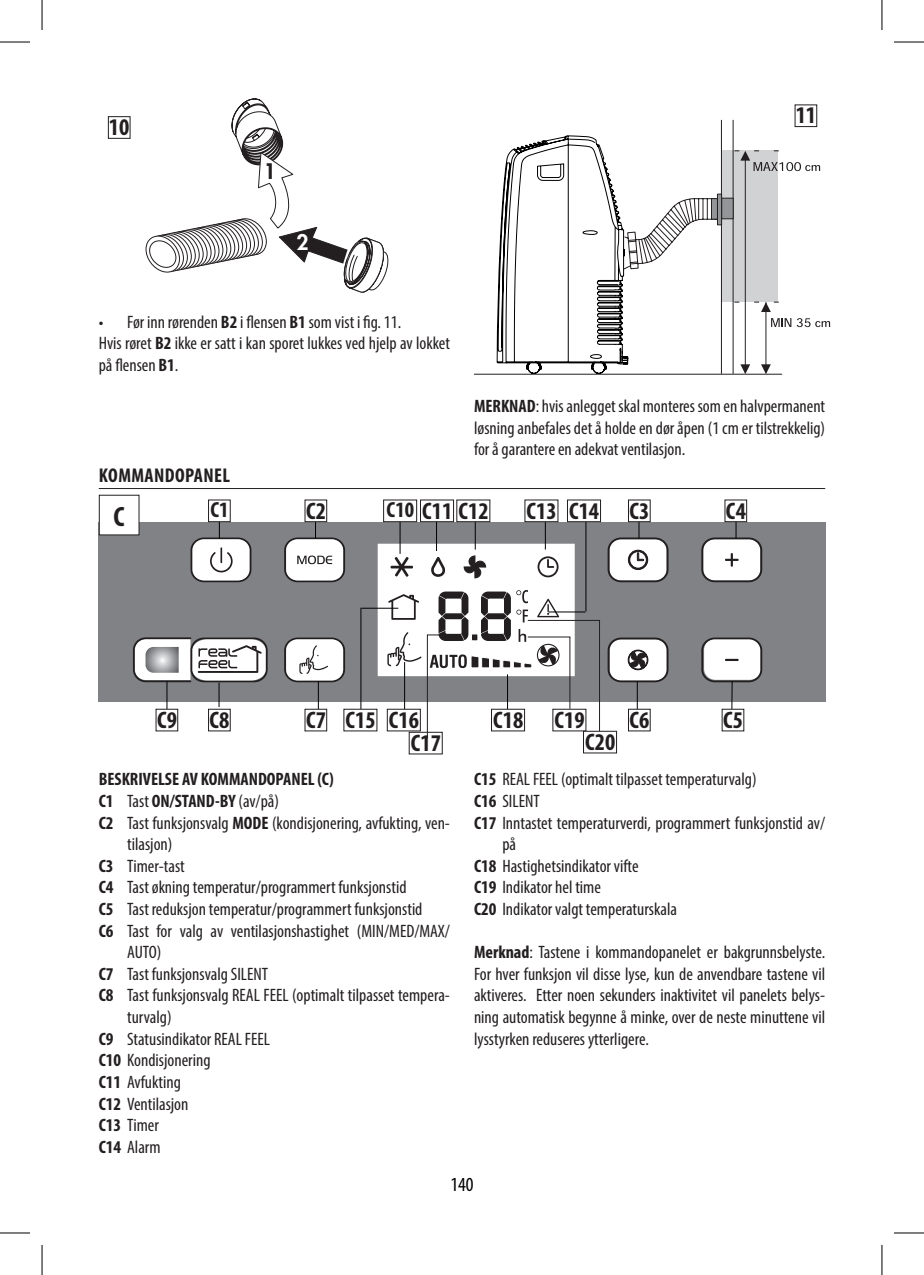
<style>
.page{position:relative;width:924px;height:1275px;background:#fff}
.page>*{position:absolute;margin:0;border:0;box-sizing:border-box;transform-origin:0 0}
.t1{font:700 condensed 28px "Myriad Pro";color:#231f20}
.t2{font:700 condensed 24px "Myriad Pro";letter-spacing:.01em;color:#231f20}
.t3{font:700 condensed 22px "Myriad Pro";color:#231f20}
.t4{font:800 20.8px "Futura";color:#231f20}
.t5{font:800 20.8px "Futura";color:#fff}
.t6{font:700 condensed 20px "Myriad Pro";letter-spacing:.02em;color:#231f20}
.t7{font:condensed 20px "Myriad Pro";color:#000}
.t8{font:condensed 18px/21.6px "Myriad Pro";color:#231f20}
.t9{font:700 condensed 18px "Myriad Pro";color:#231f20}
.s1{font-weight:700}
.s2{font-size:22px}
.s3{font-weight:400}
</style>
<div class="page">
<svg style="left:99px;top:522px;width:725px;height:179px;background:#8d8f92"></svg>
<svg style="left:701px;top:637px;width:60px;height:45px"></svg>
<svg style="left:607px;top:637px;width:61px;height:45px"></svg>
<svg style="left:431px;top:556px;width:14px;height:21px"></svg>
<svg style="left:463px;top:555px;width:23px;height:23px"></svg>
<svg style="left:390px;top:556px;width:23px;height:21px"></svg>
<svg style="left:537px;top:556px;width:21px;height:21px"></svg>
<svg style="left:145px;top:99px;width:243px;height:193px"></svg>
<hr style="left:720px;top:120px;width:1px;height:253px;background:#231f20">
<hr style="left:732px;top:120px;width:1px;height:253px;background:#231f20">
<hr style="left:474px;top:374px;width:307px;height:1px;background:#231f20">
<svg style="left:496px;top:135px;width:333px;height:240px"></svg>
<div style="left:710px;top:198px;width:7px;height:21px;background:#939598;border:1px solid #231f20"></div>
<div style="left:108px;top:116px;width:22px;height:23px;border:1px solid #231f20"></div>
<hr style="left:99px;top:488px;width:725px;height:1px;background:#231f20">
<svg style="left:190px;top:522px;width:61px;height:60px"></svg>
<svg style="left:133px;top:637px;width:134px;height:73px"></svg>
<svg style="left:284px;top:637px;width:61px;height:73px"></svg>
<svg style="left:284px;top:516px;width:61px;height:66px"></svg>
<hr style="left:399px;top:516px;width:1px;height:38px;background:#000">
<hr style="left:436px;top:516px;width:1px;height:35px;background:#000">
<hr style="left:474px;top:516px;width:1px;height:33px;background:#000">
<hr style="left:544px;top:516px;width:1px;height:33px;background:#000">
<svg style="left:607px;top:518px;width:61px;height:64px"></svg>
<svg style="left:701px;top:516px;width:60px;height:66px"></svg>
<hr style="left:731px;top:681px;width:1px;height:39px;background:#000">
<hr style="left:636px;top:681px;width:1px;height:39px;background:#000">
<div style="left:208px;top:499px;width:23px;height:23px;border:1px solid #231f20"></div>
<div style="left:383px;top:500px;width:33px;height:22px;background:#fff"></div>
<div style="left:383px;top:499px;width:34px;height:23px;border:1px solid #231f20"></div>
<div style="left:305px;top:500px;width:21px;height:22px;background:#fff"></div>
<div style="left:304px;top:499px;width:23px;height:23px;border:1px solid #231f20"></div>
<div style="left:420px;top:500px;width:33px;height:22px;background:#fff"></div>
<div style="left:420px;top:499px;width:34px;height:23px;border:1px solid #231f20"></div>
<div style="left:456px;top:500px;width:33px;height:22px;background:#fff"></div>
<div style="left:456px;top:499px;width:34px;height:23px;border:1px solid #231f20"></div>
<div style="left:524px;top:500px;width:33px;height:22px;background:#fff"></div>
<div style="left:524px;top:499px;width:34px;height:23px;border:1px solid #231f20"></div>
<hr style="left:585px;top:516px;width:1px;height:95px;background:#000">
<hr style="left:360px;top:608px;width:1px;height:108px;background:#000">
<hr style="left:361px;top:608px;width:37px;height:1px;background:#000">
<div style="left:567px;top:500px;width:33px;height:22px;background:#fff"></div>
<div style="left:566px;top:499px;width:34px;height:23px;border:1px solid #231f20"></div>
<div style="left:628px;top:500px;width:22px;height:22px;background:#fff"></div>
<div style="left:627px;top:499px;width:23px;height:23px;border:1px solid #231f20"></div>
<div style="left:724px;top:500px;width:22px;height:22px;background:#fff"></div>
<div style="left:208px;top:708px;width:23px;height:23px;border:1px solid #231f20"></div>
<div style="left:155px;top:708px;width:23px;height:23px;border:1px solid #231f20"></div>
<div style="left:628px;top:709px;width:22px;height:22px;background:#fff"></div>
<div style="left:627px;top:708px;width:23px;height:23px;border:1px solid #231f20"></div>
<div style="left:344px;top:709px;width:33px;height:22px;background:#fff"></div>
<div style="left:343px;top:708px;width:34px;height:23px;border:1px solid #231f20"></div>
<div style="left:304px;top:708px;width:23px;height:23px;border:1px solid #231f20"></div>
<div style="left:721px;top:709px;width:22px;height:22px;background:#fff"></div>
<svg style="left:387px;top:590px;width:213px;height:149px"></svg>
<div style="left:583px;top:731px;width:33px;height:22px;background:#fff"></div>
<div style="left:582px;top:731px;width:34px;height:22px;border:1px solid #231f20"></div>
<div style="left:99px;top:495px;width:40px;height:40px;background:#fff"></div>
<hr style="left:0;top:42px;width:30px;height:1px;background:#000">
<hr style="left:893px;top:42px;width:30px;height:1px;background:#000">
<hr style="left:0;top:1232px;width:30px;height:1px;background:#000">
<hr style="left:893px;top:1232px;width:30px;height:1px;background:#000">
<hr style="left:42px;top:0;width:1px;height:30px;background:#000">
<hr style="left:42px;top:1245px;width:1px;height:30px;background:#000">
<hr style="left:881px;top:0;width:1px;height:30px;background:#000">
<hr style="left:881px;top:1245px;width:1px;height:30px;background:#000">
<p class="t2" style="left:109px;top:112px;width:22px">10</p>
<p class="t4" style="left:263px;top:158px;width:14px">1</p>
<p class="t5" style="left:296px;top:229px;width:14px">2</p>
<p class="t2" style="left:795px;top:100px;width:22px">11</p>
<p class="t8" style="left:99px;top:311px;width:304px">• Før inn rørenden <span class="s1">B2</span> i flensen <span class="s1">B1</span> som vist i fig. 11.</p>
<p class="t8" style="left:99px;top:332px;width:352px">Hvis røret <span class="s1">B2</span> ikke er satt i kan sporet lukkes ved hjelp av lokket på flensen <span class="s1">B1</span>.</p>
<p class="t8" style="left:474px;top:395px;width:352px;text-align:justify"><span class="s1">MERKNAD</span>: hvis anlegget skal monteres som en halvpermanent løsning anbefales det å holde en dør åpen (1 cm er tilstrekkelig) for å garantere en adekvat ventilasjon.</p>
<p class="t6" style="left:99px;top:463px;width:133px">KOMMANDOPANEL</p>
<p class="t3" style="left:210px;top:496px;width:20px">C1</p>
<p class="t2" style="left:306px;top:495px;width:21px">C2</p>
<p class="t2" style="left:386px;top:495px;width:104px"><span class="s2">C10</span> C11 C12</p>
<p class="t2" style="left:526px;top:495px;width:32px">C13</p>
<p class="t2" style="left:568px;top:495px;width:32px">C14</p>
<p class="t2" style="left:629px;top:495px;width:21px">C3</p>
<p class="t2" style="left:725px;top:495px;width:21px">C4</p>
<p class="t1" style="left:114px;top:499px;width:13px">C</p>
<p class="t2" style="left:157px;top:705px;width:21px">C9</p>
<p class="t2" style="left:209px;top:705px;width:21px">C8</p>
<p class="t2" style="left:306px;top:705px;width:21px">C7</p>
<p class="t2" style="left:345px;top:705px;width:32px">C15</p>
<p class="t2" style="left:388px;top:705px;width:32px">C16</p>
<p class="t2" style="left:554px;top:705px;width:32px">C19</p>
<p class="t2" style="left:629px;top:705px;width:21px">C6</p>
<p class="t2" style="left:722px;top:705px;width:21px">C5</p>
<p class="t2" style="left:410px;top:728px;width:32px">C17</p>
<p class="t2" style="left:493px;top:705px;width:32px">C18</p>
<p class="t2" style="left:584px;top:727px;width:32px">C20</p>
<p class="t9" style="left:99px;top:768px;width:236px">BESKRIVELSE AV KOMMANDOPANEL (C)</p>
<p class="t9" style="left:99px;top:789px;width:182px">C1 <span class="s3">Tast</span> ON/STAND-BY <span class="s3">(av/på)</span></p>
<p class="t8" style="left:127px;top:811px;width:324px;text-indent:-28px"><span class="s1">C2</span> Tast funksjonsvalg <span class="s1">MODE</span> (kondisjonering, avfukting, ven&shy;tilasjon)</p>
<p class="t8" style="left:99px;top:855px;width:87px"><span class="s1">C3</span> Timer-tast</p>
<p class="t8" style="left:99px;top:876px;width:309px"><span class="s1">C4</span> Tast økning temperatur/programmert funksjonstid</p>
<p class="t8" style="left:99px;top:898px;width:325px"><span class="s1">C5</span> Tast reduksjon temperatur/programmert funksjonstid</p>
<p class="t8" style="left:127px;top:919px;width:324px;text-indent:-28px"><span class="s1">C6</span> Tast for valg av ventilasjonshastighet (MIN/MED/MAX/<br>AUTO)</p>
<p class="t8" style="left:99px;top:963px;width:171px"><span class="s1">C7</span> Tast funksjonsvalg SILENT</p>
<p class="t8" style="left:127px;top:984px;width:324px;text-indent:-28px"><span class="s1">C8</span> Tast funksjonsvalg REAL FEEL (optimalt tilpasset tempera&shy;turvalg)</p>
<p class="t8" style="left:99px;top:1027px;width:173px"><span class="s1">C9</span> Statusindikator REAL FEEL</p>
<p class="t8" style="left:99px;top:1049px;width:113px"><span class="s1">C10</span> Kondisjonering</p>
<p class="t8" style="left:99px;top:1071px;width:83px"><span class="s1">C11</span> Avfukting</p>
<p class="t8" style="left:99px;top:1092px;width:91px"><span class="s1">C12</span> Ventilasjon</p>
<p class="t8" style="left:99px;top:1114px;width:61px"><span class="s1">C13</span> Timer</p>
<p class="t8" style="left:99px;top:1135px;width:63px"><span class="s1">C14</span> Alarm</p>
<p class="t8" style="left:474px;top:768px;width:284px"><span class="s1">C15</span> REAL FEEL (optimalt tilpasset temperaturvalg)</p>
<p class="t8" style="left:474px;top:790px;width:67px"><span class="s1">C16</span> SILENT</p>
<p class="t8" style="left:502px;top:811px;width:324px;text-indent:-28px"><span class="s1">C17</span> Inntastet temperaturverdi, programmert funksjonstid av/ på</p>
<p class="t8" style="left:474px;top:855px;width:166px"><span class="s1">C18</span> Hastighetsindikator vifte</p>
<p class="t8" style="left:474px;top:876px;width:128px"><span class="s1">C19</span> Indikator hel time</p>
<p class="t8" style="left:474px;top:898px;width:204px"><span class="s1">C20</span> Indikator valgt temperaturskala</p>
<p class="t8" style="left:474px;top:941px;width:352px;text-align:justify"><span class="s1">Merknad</span>: Tastene i kommandopanelet er bakgrunnsbelyste.<br>For hver funksjon vil disse lyse, kun de anvendbare tastene vil aktiveres. Etter noen sekunders inaktivitet vil panelets belys&shy;ning automatisk begynne å minke, over de neste minuttene vil lysstyrken reduseres ytterligere.</p>
<p class="t7" style="left:450px;top:1172px;width:25px">140</p>
</div>
